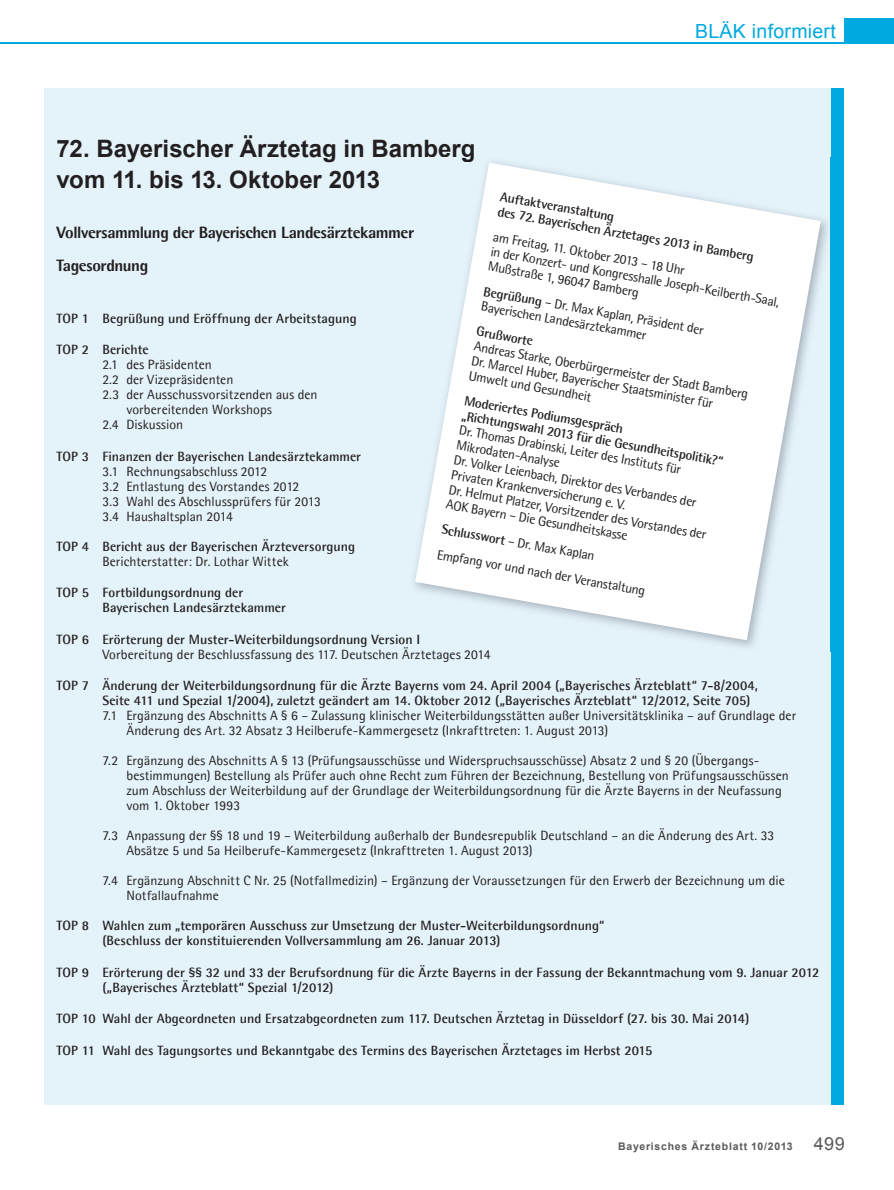
<style>
.page{position:relative;width:894px;height:1190px;background:#fff}
.page>*{position:absolute;margin:0;border:0;box-sizing:border-box;transform-origin:0 0}
.t1{font:700 24px/31.5px "Arial";color:#231f20}
.t2{font:19.5px "Arial";letter-spacing:.015em;color:#00a9e0}
.t3{font:800 16.5px/33px "Agfa Rotis Semisans";letter-spacing:-.025em;color:#231f20}
.t4{font:13.5px/15px "Agfa Rotis Semisans";letter-spacing:.005em;color:#231f20}
.t5{font:700 13.5px/15px "Agfa Rotis Semisans";color:#231f20}
.t6{font:13.5px "Agfa Rotis Semisans";color:#1c1c20}
.t7{font:700 10.5px "Arial";letter-spacing:.075em;color:#58595b}
.s1{color:#1c1c20}
.s2{font-weight:700}
.s3{font-weight:700;color:#1c1c20}
.s4{font-weight:400;font-size:18px}
</style>
<div class="page">
<hr style="left:0;top:43px;width:893px;height:1px;background:#00a9e0">
<div style="left:843px;top:18px;width:50px;height:26px;background:#00a9e0"></div>
<div style="left:44px;top:89px;width:799px;height:1016px;background:#e4f3fa"></div>
<div style="left:830px;top:88px;width:13px;height:1017px;background:#00a9e0"></div>
<svg style="left:415px;top:163px;width:405px;height:477px;fill:#fff"></svg>
<h2 class="t2" style="left:695px;top:20px;width:142px">BLÄK informiert</h2>
<h1 class="t1" style="left:57px;top:133px;width:420px">72. Bayerischer Ärztetag in Bamber<span class="s1">g </span>vom 11. bis 13. Oktober 2013</h1>
<p class="t3" style="left:57px;top:216px;width:359px">Vollversammlung der Bayerischen Landesärztekamme<span class="s1">r<br></span>Tagesordnung</p>
<p class="t5" style="left:57px;top:310px;width:302px">TOP 1 Begrüßung und Eröffnung der Arbeitstagung</p>
<p class="t5" style="left:57px;top:342px;width:94px">TOP 2 Berichte</p>
<p class="t4" style="left:102px;top:357px;width:111px">2.1 des Präsidenten</p>
<p class="t4" style="left:102px;top:372px;width:132px">2.2 der Vizepräsidenten</p>
<p class="t4" style="left:102px;top:387px;width:217px">2.3 der Ausschussvorsitzenden aus den</p>
<p class="t4" style="left:126px;top:402px;width:147px">vorbereitenden Workshops</p>
<p class="t4" style="left:102px;top:417px;width:82px">2.4 Diskussion</p>
<p class="t5" style="left:57px;top:448px;width:306px">TOP 3 Finanzen der Bayerischen Landesärztekammer</p>
<p class="t4" style="left:102px;top:463px;width:220px">3.1 Rechnungsabschluss 2012<br>3.2 Entlastung des Vorstandes 2012<br>3.3 Wahl des Abschlussprüfers für 2013<br>3.4 Haushaltsplan 2014</p>
<p class="t5" style="left:57px;top:538px;width:300px">TOP 4 Bericht aus der Bayerischen Ärzteversorgung</p>
<p class="t4" style="left:102px;top:553px;width:188px">Berichterstatter: Dr. Lothar Wittek</p>
<p class="t5" style="left:102px;top:585px;width:185px;text-indent:-46px">TOP 5 Fortbildungsordnung der<br>Bayerischen Landesärztekammer</p>
<p class="t4" style="left:102px;top:631px;width:389px;text-indent:-46px"><span class="s2">TOP 6 Erörterung der Muster-Weiterbildungsordnung Versio</span><span class="s3">n I<br></span>Vorbereitung der Beschlussfassung des 117. Deutschen Ärz e ages <span class="s1">2014</span></p>
<p class="t5" style="left:102px;top:678px;width:657px;text-indent:-46px">TOP 7 Änderung der Weiterbildungsordnung für die Ärzte Bayerns vom 24. April 2004 („Bayerisches Ärzteblatt“ 7-8/2004,<br>Seite 411 und Spezial 1/2004), zuletzt geändert am 14. Oktober 2012 („Bayerisches Ärzteblatt“ 12/2012, Seite 705)</p>
<p class="t4" style="left:126px;top:708px;width:671px;text-indent:-24px">7.1 Ergänzung des Abschnitts A § 6 – Zulassung klinischer Weiterbildungsstätten außer Universitätsklinika – auf Grundlage der<br>Änderung des Art. 32 Absatz 3 Heilberufe-Kammergesetz (Inkrafttreten: 1. August 2013)</p>
<p class="t4" style="left:126px;top:753px;width:664px;text-indent:-24px">7.2 Ergänzung des Abschnitts A § 13 (Prüfungsausschüsse und Widerspruchsausschüsse) Absatz 2 und § 20 (Übergangs&shy;bestimmungen) Bestellung als Prüfer auch ohne Recht zum Führen der Bezeichnung, Bestellung von Prüfungsausschüssen zum Abschluss der Weiterbildung auf der Grundlage der Weiterbildungsordnung für die Ärzte Bayerns in der Neufassung vom 1. Oktober 1993</p>
<p class="t4" style="left:126px;top:828px;width:649px;text-indent:-24px">7.3 Anpassung der §§ 18 und 19 – Weiterbildung außerhalb der Bundesrepublik Deutschland – an die Änderung des Art. 33<br>Absätze 5 und 5a Heilberufe-Kammergesetz (Inkrafttreten 1. August 2013)</p>
<p class="t4" style="left:126px;top:873px;width:660px;text-indent:-24px">7.4 Ergänzung Abschnitt C Nr. 25 (Notfallmedizin) – Ergänzung der Voraussetzungen für den Erwerb der Bezeichnung um die<br>Notfallaufnahme</p>
<p class="t5" style="left:102px;top:918px;width:503px;text-indent:-46px">TOP 8 Wahlen zum „temporären Ausschuss zur Umsetzung der Muster-Weiterbildungsordnung“ (Beschluss der konstituierenden Vollversammlung am 26. Januar 2013)</p>
<p class="t5" style="left:102px;top:964px;width:718px;text-indent:-46px">TOP 9 Erörterung der §§ 32 und 33 der Berufsordnung für die Ärzte Bayerns in der Fassung der Bekanntmachung vom 9. Januar 2012 („Bayerisches Ärzteblatt“ Spezial 1/2012)</p>
<p class="t5" style="left:57px;top:1011px;width:694px">TOP 10 Wahl der Abgeordneten und Ersatzabgeordneten zum 117. Deutschen Ärztetag in Düsseldorf (27. bis 30. Mai 2014)</p>
<p class="t5" style="left:57px;top:1042px;width:597px">TOP 11 Wahl des Tagungsortes und Bekanntgabe des Termins des Bayerischen Ärztetages im Herbst 2015</p>
<p class="t5" style="left:501px;top:189px;width:261px;rotate:10deg">Auftaktveranstaltung<br>des 72. Bayerischen Ärztetages 2013 in Bamberg</p>
<p class="t4" style="left:494px;top:229px;width:294px;rotate:10deg">am Freitag, 11. Oktober 2013 – 18 Uhr<br>in der Konzert- und Kongresshalle Joseph-Keilberth-Saal,<br>Mußstraße 1, 96047 Bamberg</p>
<p class="t4" style="left:485px;top:284px;width:225px;rotate:10deg"><span class="s2">Begrüßung</span> – Dr. Max Kaplan, Präsident der<br>Bayerischen Landesärztekammer</p>
<p class="t5" style="left:478px;top:323px;width:59px;rotate:10deg">Grußworte</p>
<p class="t4" style="left:475px;top:338px;width:280px;rotate:10deg">Andreas Starke, Oberbürgermeister der Stadt Bamberg<br>Dr. Marcel Huber, Bayerischer Staatsminister für<br>Umwelt und Gesundheit</p>
<p class="t5" style="left:466px;top:393px;width:267px;rotate:10deg">Moderiertes Podiumsgespräch<br>„Richtungswahl 2013 für die Gesundheitspolitik?“</p>
<p class="t4" style="left:460px;top:422px;width:263px;rotate:10deg">Dr. Thomas Drabinski, Leiter des Instituts für Mikrodaten-Analyse<br>Dr. Volker Leienbach, Direktor des Verbandes der Privaten Krankenversicherung e. V.<br>Dr. Helmut Platzer, Vorsitzender des Vorstandes der AOK Bayern – Die Gesundheitskasse</p>
<p class="t4" style="left:444px;top:516px;width:213px;line-height:25.5px;rotate:10deg"><span class="s2">Schlusswort</span> – Dr. Max Kaplan<br>Empfang vor und nach der Veranstaltung</p>
<p class="t6" style="left:420px;top:646px;width:17px">t t</p>
<p class="t7" style="left:618px;top:1140px;width:228px">Bayerisches Ärzteblatt 10/2013 <span class="s4">499</span></p>
</div>
